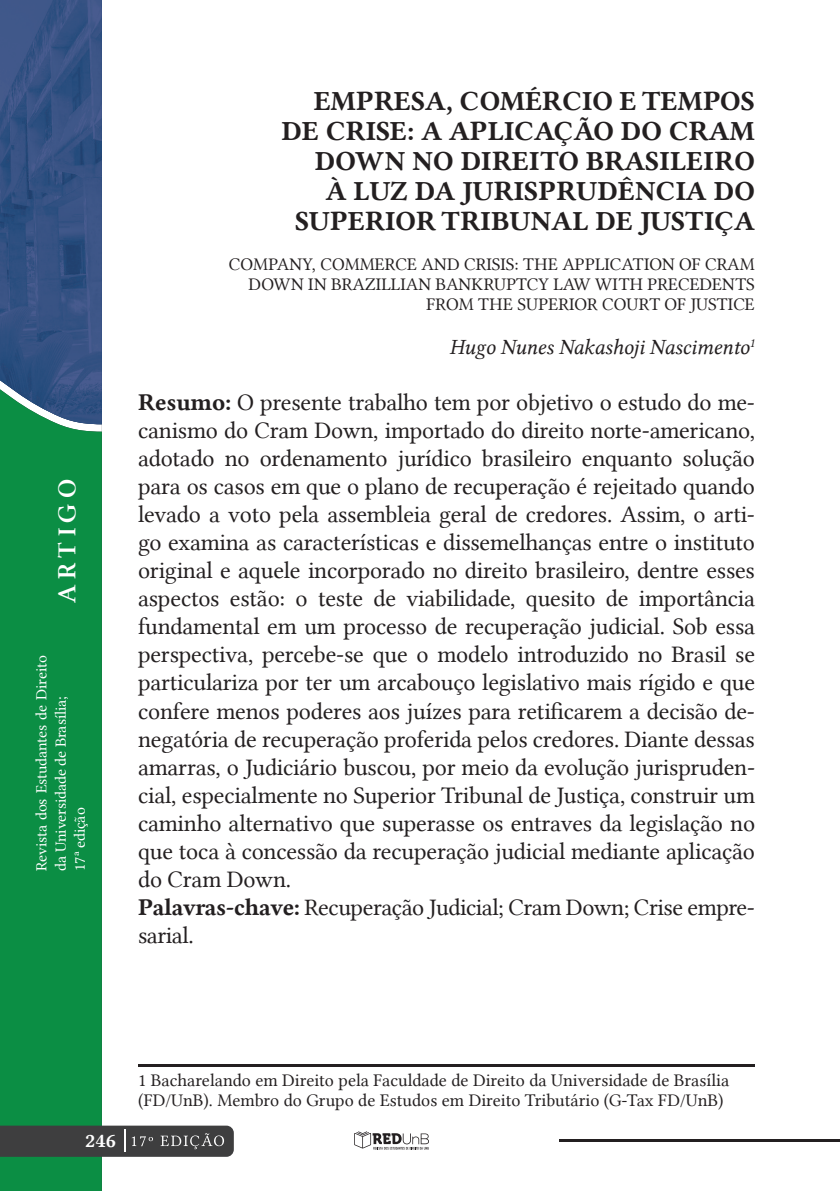
<style>
.page{position:relative;width:840px;height:1191px;background:#fff}
.page>*{position:absolute;margin:0;border:0;box-sizing:border-box;transform-origin:0 0}
.t1{font:28px/30px "Lin Libertine B";color:#231f20;text-align:right}
.t2{font:26.2px "Lin Libertine Z";letter-spacing:.2em;color:#fff}
.t3{font:24px/28px "Lin Libertine";letter-spacing:-.01em;color:#231f20}
.t4{font:22px "Lin Libertine I";letter-spacing:-.01em;color:#231f20}
.t5{font:20px "Lin Libertine B";color:#fff}
.t6{font:18px/20px "Lin Libertine";color:#231f20;text-align:right}
.t7{font:15.8px/19.2px "Lin Libertine";letter-spacing:-.01em;color:#fff}
.s1{font-family:"Lin Libertine B"}
</style>
<div class="page">
<img style="left:0;top:0;width:102px;height:369px">
<div style="left:0;top:369px;width:102px;height:822px;background:#0b8e44"></div>
<hr style="left:138px;top:1065px;width:616px;height:2px;background:#231f20">
<hr style="left:559px;top:1139px;width:280px;height:2px;background:#231f20">
<svg style="left:354px;top:1131px;width:75px;height:18px"></svg>
<svg style="left:0;top:1125px;width:234px;height:31px"></svg>
<p class="t2" style="left:52px;top:603px;width:125px;rotate:-90deg">ARTIGO</p>
<p class="t7" style="left:32px;top:870px;width:217px;rotate:-90deg">Revista dos Estudantes de Direito da Universidade de Brasília;<br>17ª edição</p>
<p class="t1" style="left:281px;top:85px;width:474px">EMPRESA, COMÉRCIO E TEMPOS<br>DE CRISE: A APLICAÇÃO DO CRAM<br>DOWN NO DIREITO BRASILEIRO<br>À LUZ DA JURISPRUDÊNCIA DO<br>SUPERIOR TRIBUNAL DE JUSTIÇA</p>
<p class="t6" style="left:229px;top:254px;width:527px">COMPANY, COMMERCE AND CRISIS: THE APPLICATION OF CRAM<br>DOWN IN BRAZILLIAN BANKRUPTCY LAW WITH PRECEDENTS<br>FROM THE SUPERIOR COURT OF JUSTICE</p>
<p class="t4" style="left:449px;top:335px;width:307px">Hugo Nunes Nakashoji Nascimento<sup>1</sup></p>
<p class="t3" style="left:138px;top:388px;width:618px"><span class="s1">Resumo:</span> O presente trabalho tem por objetivo o estudo do me&shy;canismo do Cram Down, importado do direito norte-americano, adotado no ordenamento jurídico brasileiro enquanto solução para os casos em que o plano de recuperação é rejeitado quando levado a voto pela assembleia geral de credores. Assim, o arti&shy;go examina as características e dissemelhanças entre o instituto original e aquele incorporado no direito brasileiro, dentre esses aspectos estão: o teste de viabilidade, quesito de importância fundamental em um processo de recuperação judicial. Sob essa perspectiva, percebe-se que o modelo introduzido no Brasil se particulariza por ter um arcabouço legislativo mais rígido e que confere menos poderes aos juízes para retificarem a decisão de&shy;negatória de recuperação proferida pelos credores. Diante dessas amarras, o Judiciário buscou, por meio da evolução jurispruden&shy;cial, especialmente no Superior Tribunal de Justiça, construir um caminho alternativo que superasse os entraves da legislação no que toca à concessão da recuperação judicial mediante aplicação do Cram Down.<br><span class="s1">Palavras-chave:</span> Recuperação Judicial; Cram Down; Crise empre&shy;sarial.</p>
<p class="t5" style="left:85px;top:1126px;width:32px">246</p>
<p class="t6" style="left:138px;top:1070px;width:592px;text-align:left">1 Bacharelando em Direito pela Faculdade de Direito da Universidade de Brasília (FD/UnB). Membro do Grupo de Estudos em Direito Tributário (G-Tax FD/UnB)</p>
</div>
